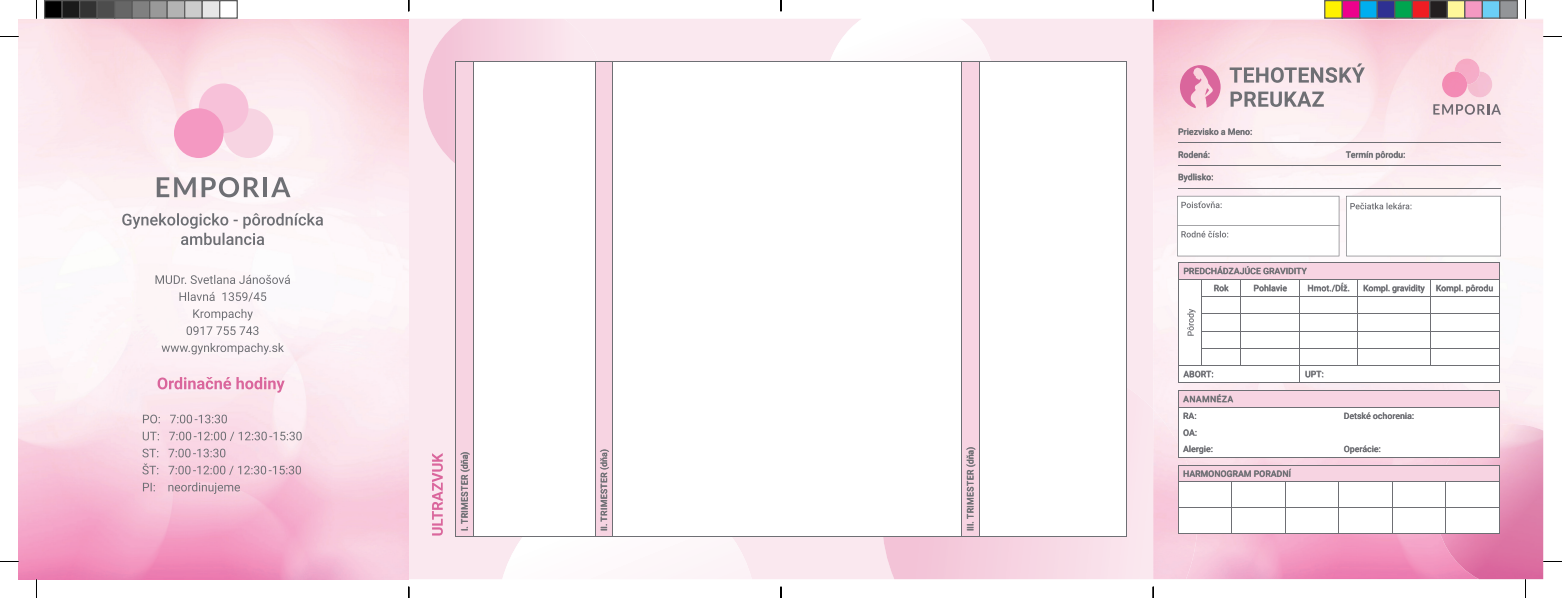
<style>
.page{position:relative;width:1562px;height:598px;background:#fff}
.page>*{position:absolute;margin:0;border:0;box-sizing:border-box;transform-origin:0 0}
.t1{font:500 9.12px "Roboto";letter-spacing:.035em;color:#6e6f74;scale:.96 1}
.t2{font:500 9px "Roboto";letter-spacing:.035em;color:#6e6f74}
.t3{font:500 8.75px/17.2px "Roboto";color:#6e6f74}
.t4{font:500 8.75px/16.6px "Roboto";letter-spacing:.035em;color:#6e6f74}
</style>
<div class="page">
<div style="left:409px;top:19px;width:1133px;height:560px;background:#fae8ef"></div>
<img style="left:1153px;top:20px;width:389px;height:558px">
<img style="left:1434px;top:424px;width:108px;height:154px">
<svg style="left:862px;top:360px;width:323px;height:219px;background:#f4d8e4"></svg>
<img style="left:1153px;top:409px;width:49px;height:169px">
<hr style="left:1177px;top:142px;width:168px;height:1px;background:#6e6f74">
<hr style="left:1345px;top:142px;width:155px;height:1px;background:#6e6f74">
<hr style="left:1177px;top:165px;width:168px;height:1px;background:#6e6f74">
<hr style="left:1345px;top:165px;width:155px;height:1px;background:#6e6f74">
<hr style="left:1177px;top:188px;width:168px;height:1px;background:#6e6f74">
<hr style="left:1345px;top:188px;width:155px;height:1px;background:#6e6f74">
<svg style="left:1178px;top:174px;width:34px;height:8px"></svg>
<svg style="left:1345px;top:151px;width:59px;height:8px"></svg>
<svg style="left:1178px;top:151px;width:31px;height:6px"></svg>
<svg style="left:1178px;top:128px;width:73px;height:7px"></svg>
<svg style="left:1230px;top:91px;width:93px;height:16px"></svg>
<svg style="left:1229px;top:63px;width:135px;height:20px;background:#c9bbc0"></svg>
<svg style="left:432px;top:453px;width:11px;height:82px"></svg>
<svg style="left:1177px;top:196px;width:162px;height:60px"></svg>
<svg style="left:1345px;top:196px;width:155px;height:60px"></svg>
<div style="left:455px;top:62px;width:18px;height:474px;background:#f7d4e2"></div>
<div style="left:473px;top:62px;width:151px;height:474px;background:#fff"></div>
<hr style="left:455px;top:62px;width:1px;height:474px;background:#6e6f74">
<hr style="left:473px;top:62px;width:1px;height:473px;background:#6e6f74">
<hr style="left:473px;top:535px;width:150px;height:1px;background:#6e6f74">
<svg style="left:460px;top:452px;width:10px;height:79px"></svg>
<div style="left:595px;top:62px;width:17px;height:474px;background:#f7d4e2"></div>
<div style="left:612px;top:62px;width:367px;height:474px;background:#fff"></div>
<hr style="left:595px;top:62px;width:1px;height:474px;background:#6e6f74">
<svg style="left:410px;top:19px;width:207px;height:166px"></svg>
<hr style="left:612px;top:62px;width:1px;height:474px;background:#6e6f74">
<hr style="left:612px;top:535px;width:366px;height:1px;background:#6e6f74">
<hr style="left:612px;top:62px;width:366px;height:1px;background:#6e6f74">
<svg style="left:502px;top:449px;width:249px;height:130px"></svg>
<div style="left:961px;top:62px;width:17px;height:474px;background:#f7d4e2"></div>
<div style="left:978px;top:62px;width:148px;height:474px;background:#fff"></div>
<hr style="left:961px;top:62px;width:1px;height:474px;background:#6e6f74">
<svg style="left:823px;top:19px;width:183px;height:155px"></svg>
<hr style="left:978px;top:62px;width:1px;height:473px;background:#6e6f74">
<hr style="left:1125px;top:62px;width:1px;height:474px;background:#6e6f74">
<hr style="left:978px;top:535px;width:147px;height:1px;background:#6e6f74">
<hr style="left:978px;top:62px;width:147px;height:1px;background:#6e6f74">
<svg style="left:966px;top:447px;width:10px;height:84px"></svg>
<hr style="left:1177px;top:390px;width:161px;height:1px;background:#6e6f74">
<hr style="left:1338px;top:390px;width:161px;height:1px;background:#6e6f74">
<svg style="left:1177px;top:391px;width:322px;height:66px"></svg>
<hr style="left:1177px;top:464px;width:54px;height:1px;background:#6e6f74">
<hr style="left:1231px;top:464px;width:53px;height:1px;background:#6e6f74">
<hr style="left:1284px;top:464px;width:54px;height:1px;background:#6e6f74">
<hr style="left:1338px;top:464px;width:54px;height:1px;background:#6e6f74">
<hr style="left:1392px;top:464px;width:53px;height:1px;background:#6e6f74">
<hr style="left:1445px;top:464px;width:54px;height:1px;background:#6e6f74">
<svg style="left:1177px;top:465px;width:322px;height:68px"></svg>
<svg style="left:1177px;top:262px;width:322px;height:121px"></svg>
<svg style="left:1179px;top:65px;width:41px;height:43px;background:#e99ebd"></svg>
<div style="left:224px;top:108px;width:49px;height:50px;background:#f7d4e2;border-radius:50%"></div>
<div style="left:199px;top:83px;width:49px;height:50px;background:#f7c1d9;border-radius:50%"></div>
<div style="left:174px;top:108px;width:50px;height:50px;background:#f499c2;border-radius:50%"></div>
<svg style="left:157px;top:177px;width:102px;height:20px"></svg>
<hr style="left:263px;top:177px;width:4px;height:20px;background:#6e6f74">
<svg style="left:271px;top:177px;width:19px;height:20px"></svg>
<img style="left:1441px;top:71px;width:50px;height:26px">
<img style="left:1454px;top:58px;width:25px;height:26px">
<svg style="left:1433px;top:104px;width:67px;height:11px"></svg>
<svg style="left:122px;top:213px;width:201px;height:32px"></svg>
<svg style="left:161px;top:343px;width:123px;height:11px"></svg>
<svg style="left:187px;top:326px;width:71px;height:9px"></svg>
<svg style="left:193px;top:309px;width:60px;height:11px"></svg>
<svg style="left:179px;top:292px;width:87px;height:9px"></svg>
<svg style="left:155px;top:275px;width:135px;height:9px"></svg>
<svg style="left:143px;top:482px;width:97px;height:11px"></svg>
<svg style="left:142px;top:463px;width:159px;height:12px;background:#e0bfcd"></svg>
<svg style="left:142px;top:448px;width:83px;height:9px"></svg>
<svg style="left:143px;top:431px;width:159px;height:10px;background:#ddc5cf"></svg>
<svg style="left:143px;top:414px;width:84px;height:9px"></svg>
<svg style="left:158px;top:377px;width:126px;height:15px;background:#efbcd2"></svg>
<svg style="left:0;top:36px;width:19px;height:1px"></svg>
<svg style="left:1542px;top:36px;width:19px;height:1px"></svg>
<svg style="left:0;top:560px;width:19px;height:2px"></svg>
<svg style="left:1542px;top:560px;width:19px;height:2px"></svg>
<svg style="left:36px;top:0;width:1px;height:19px"></svg>
<svg style="left:36px;top:579px;width:1px;height:18px"></svg>
<svg style="left:1478px;top:578px;width:64px;height:19px"></svg>
<div style="left:45px;top:1px;width:17px;height:17px;background:#000"></div>
<div style="left:44px;top:0;width:19px;height:19px;border:1px solid #595959"></div>
<div style="left:62px;top:1px;width:18px;height:17px;background:#1a1a1a"></div>
<div style="left:61px;top:0;width:19px;height:19px;border:1px solid #595959"></div>
<div style="left:80px;top:1px;width:17px;height:17px;background:#333"></div>
<div style="left:79px;top:0;width:19px;height:19px;border:1px solid #595959"></div>
<div style="left:97px;top:1px;width:18px;height:17px;background:#4d4d4d"></div>
<div style="left:96px;top:0;width:19px;height:19px;border:1px solid #595959"></div>
<div style="left:115px;top:1px;width:17px;height:17px;background:#666"></div>
<div style="left:114px;top:0;width:19px;height:19px;border:1px solid #595959"></div>
<div style="left:132px;top:1px;width:18px;height:17px;background:#808080"></div>
<div style="left:131px;top:0;width:19px;height:19px;border:1px solid #595959"></div>
<div style="left:150px;top:1px;width:17px;height:17px;background:#999"></div>
<div style="left:149px;top:0;width:19px;height:19px;border:1px solid #595959"></div>
<div style="left:167px;top:1px;width:18px;height:17px;background:#b3b3b3"></div>
<div style="left:166px;top:0;width:19px;height:19px;border:1px solid #595959"></div>
<div style="left:185px;top:1px;width:17px;height:17px;background:#ccc"></div>
<div style="left:184px;top:0;width:19px;height:19px;border:1px solid #595959"></div>
<div style="left:202px;top:1px;width:18px;height:17px;background:#e6e6e6"></div>
<div style="left:201px;top:0;width:19px;height:19px;border:1px solid #595959"></div>
<div style="left:219px;top:0;width:19px;height:19px;border:1px solid #595959"></div>
<div style="left:1324px;top:1px;width:18px;height:17px;background:#fff101"></div>
<div style="left:1323px;top:0;width:19px;height:19px;border:1px solid #595959"></div>
<div style="left:1342px;top:1px;width:17px;height:17px;background:#ed028c"></div>
<div style="left:1341px;top:0;width:19px;height:19px;border:1px solid #595959"></div>
<div style="left:1359px;top:1px;width:18px;height:17px;background:#00aeef"></div>
<div style="left:1358px;top:0;width:19px;height:19px;border:1px solid #595959"></div>
<div style="left:1377px;top:1px;width:17px;height:17px;background:#2e3092"></div>
<div style="left:1376px;top:0;width:19px;height:19px;border:1px solid #595959"></div>
<div style="left:1394px;top:1px;width:18px;height:17px;background:#00a54f"></div>
<div style="left:1393px;top:0;width:19px;height:19px;border:1px solid #595959"></div>
<div style="left:1412px;top:1px;width:17px;height:17px;background:#ee1d23"></div>
<div style="left:1411px;top:0;width:19px;height:19px;border:1px solid #595959"></div>
<div style="left:1429px;top:1px;width:18px;height:17px;background:#231f20"></div>
<div style="left:1428px;top:0;width:19px;height:19px;border:1px solid #595959"></div>
<div style="left:1447px;top:1px;width:17px;height:17px;background:#fff79a"></div>
<div style="left:1446px;top:0;width:19px;height:19px;border:1px solid #595959"></div>
<div style="left:1464px;top:1px;width:18px;height:17px;background:#f499c2"></div>
<div style="left:1463px;top:0;width:19px;height:19px;border:1px solid #595959"></div>
<div style="left:1482px;top:1px;width:17px;height:17px;background:#6bcff6"></div>
<div style="left:1481px;top:0;width:19px;height:19px;border:1px solid #595959"></div>
<div style="left:1499px;top:1px;width:18px;height:17px;background:#939598"></div>
<div style="left:1498px;top:0;width:19px;height:19px;border:1px solid #595959"></div>
<p class="t1" style="left:458px;top:530px;width:84px;rotate:-90deg">I. TRIMESTER (dňa)</p>
<p class="t4" style="left:595px;top:530px;width:83px;rotate:-90deg">II. TRIMESTER (dňa)</p>
<p class="t2" style="left:964px;top:530px;width:86px;rotate:-90deg">III. TRIMESTER (dňa)</p>
<p class="t3" style="left:1177px;top:122px;width:76px">Priezvisko a Meno:</p>
<p class="t3" style="left:1177px;top:145px;width:33px">Rodená:</p>
<p class="t3" style="left:1345px;top:145px;width:61px">Termín pôrodu:</p>
<p class="t3" style="left:1177px;top:168px;width:37px">Bydlisko:</p>
<p class="t3" style="left:1213px;top:262px;width:95px;text-indent:-30px">PREDCHÁDZAJÚCE GRAVIDITY<br>Rok</p>
<p class="t3" style="left:1253px;top:279px;width:35px">Pohlavie</p>
<p class="t3" style="left:1307px;top:279px;width:44px">Hmot./Dĺž.</p>
<p class="t3" style="left:1362px;top:279px;width:63px">Kompl. gravidity</p>
<p class="t3" style="left:1435px;top:279px;width:59px">Kompl. pôrodu</p>
<p class="t3" style="left:1183px;top:365px;width:32px">ABORT:</p>
<p class="t3" style="left:1304px;top:365px;width:20px">UPT:</p>
<p class="t4" style="left:1182px;top:390px;width:52px">ANAMNÉZA<br>RA:</p>
<p class="t3" style="left:1182px;top:423px;width:31px;line-height:16.6px">OA:<br>Alergie:</p>
<p class="t3" style="left:1182px;top:464px;width:109px">HARMONOGRAM PORADNÍ</p>
<p class="t3" style="left:1343px;top:406px;width:72px">Detské ochorenia:</p>
<p class="t3" style="left:1343px;top:440px;width:39px">Operácie:</p>
</div>
